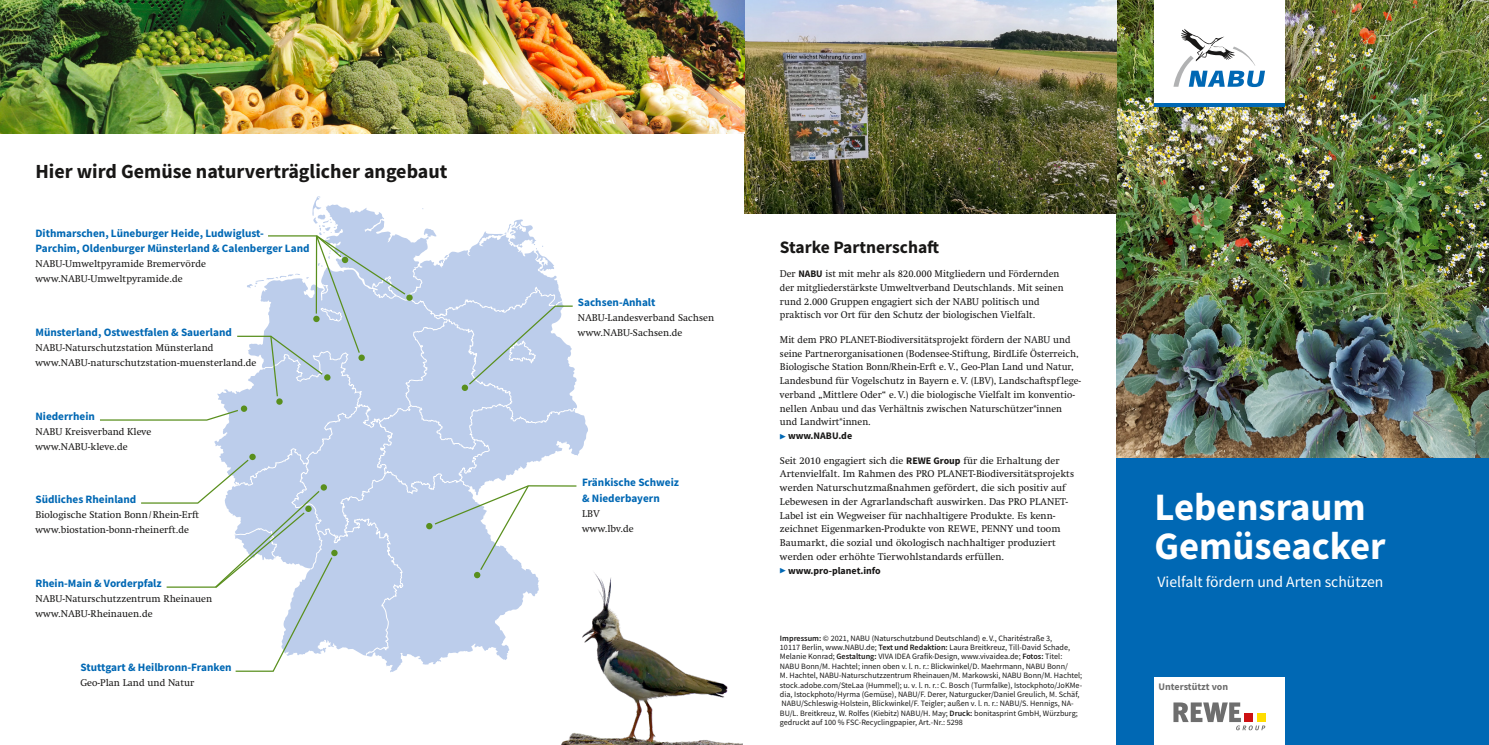
<style>
.page{position:relative;width:1489px;height:745px;background:#fff}
.page>*{position:absolute;margin:0;border:0;box-sizing:border-box;transform-origin:0 0}
.t1{font:700 38.75px/38.8px "Source Sans Pro";color:#fff}
.t2{font:700 20px "Source Sans Pro";color:#181716}
.t3{font:700 17.5px "Source Sans Pro";color:#181716}
.t4{font:15.62px "Source Sans Pro";color:#fff}
.t5{font:700 11.25px/15.6px "Source Sans Pro";color:#0068b4}
.t6{font:10px/13.8px "Swift LT Std";color:#181716}
.t7{font:700 10px "Source Sans Pro";color:#181716}
.t8{font:700 10px "Source Sans Pro";color:#6e6e6e}
.t9{font:8.12px/9.4px "Source Sans Pro";color:#181716}
.s1{font-family:"Source Sans Pro";font-weight:700}
.s2{font-weight:400;font-size:6.88px;color:#0068b4}
.s3{font-weight:600}
</style>
<div class="page">
<img style="left:1116px;top:0;width:372px;height:458px">
<div style="left:1116px;top:458px;width:372px;height:286px;background:#0068b4"></div>
<svg style="left:100px;top:196px;width:477px;height:476px"></svg>
<hr style="left:316px;top:236px;width:1px;height:77px;background:#598f1d">
<img style="left:744px;top:0;width:372px;height:213px">
<div style="left:1154px;top:677px;width:130px;height:67px;background:#fff"></div>
<svg style="left:1173px;top:702px;width:92px;height:27px"></svg>
<div style="left:1244px;top:713px;width:8px;height:8px;background:#cd1013"></div>
<div style="left:1256px;top:713px;width:9px;height:8px;background:#fd0"></div>
<img style="left:551px;top:567px;width:191px;height:177px">
<div style="left:1154px;top:0;width:130px;height:103px;background:#fff"></div>
<svg style="left:1173px;top:29px;width:91px;height:58px"></svg>
<hr style="left:1154px;top:103px;width:130px;height:4px;background:#0068b4">
<img style="left:0;top:0;width:744px;height:134px">
<h2 class="t2" style="left:35px;top:157px;width:413px">Hier wird Gemüse naturverträglicher angebaut</h2>
<p class="t5" style="left:35px;top:225px;width:276px">Dithmarschen, Lüneburger Heide, Ludwiglust-<br>Parchim, Oldenburger Münsterland &amp; Calenberger Land</p>
<p class="t6" style="left:35px;top:256px;width:172px;line-height:15px">NABU-Umweltpyramide Bremervörde www.NABU-Umweltpyramide.de</p>
<p class="t5" style="left:35px;top:324px;width:198px">Münsterland, Ostwestfalen &amp; Sauerland</p>
<p class="t6" style="left:35px;top:340px;width:222px;line-height:15px">NABU-Naturschutzstation Münsterland www.NABU-naturschutzstation-muensterland.de</p>
<p class="t5" style="left:35px;top:407px;width:61px">Niederrhein</p>
<p class="t6" style="left:35px;top:423px;width:118px;line-height:15px">NABU Kreisverband Kleve www.NABU-kleve.de</p>
<p class="t5" style="left:35px;top:491px;width:102px">Südliches Rheinland</p>
<p class="t6" style="left:35px;top:507px;width:165px;line-height:15px">Biologische Station Bonn/Rhein-Erft www.biostation-bonn-rheinerft.de</p>
<p class="t5" style="left:35px;top:575px;width:128px">Rhein-Main &amp; Vorderpfalz</p>
<p class="t6" style="left:35px;top:591px;width:178px;line-height:15px">NABU-Naturschutzzentrum Rheinauen www.NABU-Rheinauen.de</p>
<p class="t5" style="left:80px;top:659px;width:153px">Stuttgart &amp; Heilbronn-Franken</p>
<p class="t6" style="left:80px;top:676px;width:116px">Geo-Plan Land und Natur</p>
<p class="t5" style="left:578px;top:294px;width:79px">Sachsen-Anhalt</p>
<p class="t6" style="left:578px;top:310px;width:138px;line-height:15px">NABU-Landesverband Sachsen www.NABU-Sachsen.de</p>
<p class="t5" style="left:582px;top:474px;width:98px">Fränkische Schweiz &amp; Niederbayern</p>
<p class="t6" style="left:582px;top:505px;width:53px;line-height:15px">LBV www.lbv.de</p>
<h3 class="t3" style="left:780px;top:235px;width:161px">Starke Partnerschaft</h3>
<p class="t6" style="left:780px;top:267px;width:285px">Der <span class="s1">NABU</span> ist mit mehr als 820.000 Mitgliedern und Fördernden der mitgliederstärkste Umweltverband Deutschlands. Mit seinen rund 2.000 Gruppen engagiert sich der NABU politisch und praktisch vor Ort für den Schutz der biologischen Vielfalt.</p>
<p class="t6" style="left:780px;top:332px;width:302px">Mit dem PRO PLANET-Biodiversitätsprojekt fördern der NABU und seine Partnerorganisationen (Bodensee-Stiftung, BirdLife Österreich, Biologische Station Bonn/Rhein-Erft e.V., Geo-Plan Land und Natur, Landesbund für Vogelschutz in Bayern e.V. (LBV), Landschaftspflege&shy;verband „Mittlere Oder“ e.V.) die biologische Vielfalt im konventio&shy;nellen Anbau und das Verhältnis zwischen Naturschützer*innen und Landwirt*innen.</p>
<p class="t7" style="left:780px;top:428px;width:74px"><span class="s2">▶</span> www.NABU.de</p>
<p class="t6" style="left:780px;top:453px;width:296px">Seit 2010 engagiert sich die <span class="s1">REWE Group</span> für die Erhaltung der Artenvielfalt. Im Rahmen des PRO PLANET-Biodiversitätsprojekts werden Naturschutzmaßnahmen gefördert, die sich positiv auf Lebewesen in der Agrarlandschaft auswirken. Das PRO PLANET-Label ist ein Wegweiser für nachhaltigere Produkte. Es kenn&shy;zeichnet Eigenmarken-Produkte von REWE, PENNY und toom Baumarkt, die sozial und ökologisch nachhaltiger produziert werden oder erhöhte Tierwohlstandards erfüllen.</p>
<p class="t7" style="left:780px;top:563px;width:102px"><span class="s2">▶</span> www.pro-planet.info</p>
<p class="t9" style="left:780px;top:632px;width:304px"><span class="s3">Impressum:</span> © 2021, NABU (Naturschutzbund Deutschland) e.V., Charitéstraße 3,<br>10117 Berlin, www.NABU.de; <span class="s3">Text und Redaktion:</span> Laura Breitkreuz, Till-David Schade, Melanie Konrad; <span class="s3">Gestaltung:</span> VIVA IDEA Grafik-Design, www.vivaidea.de; <span class="s3">Fotos:</span> Titel:<br>NABU Bonn/M. Hachtel; innen oben v. l. n. r.: Blickwinkel/D. Maehrmann, NABU Bonn/<br>M. Hachtel, NABU-Naturschutzzentrum Rheinauen/M. Markowski, NABU Bonn/M. Hachtel; stock.adobe.com/SteLaa (Hummel); u. v. l. n. r.: C. Bosch (Turmfalke), Istockphoto/JoKMe&shy;dia, Istockphoto/Hyrma (Gemüse), NABU/F. Derer, Naturgucker/Daniel Greulich, M. Schäf, NABU/Schleswig-Holstein, Blickwinkel/F. Teigler; außen v. l. n. r.: NABU/S. Hennigs, NA-BU/L. Breitkreuz, W. Rolfes (Kiebitz) NABU/H. May; <span class="s3">Druck:</span> bonitasprint GmbH, Würzburg; gedruckt auf 100 % FSC-Recyclingpapier, Art.-Nr.: 5298</p>
<h1 class="t1" style="left:1154px;top:486px;width:232px">Lebensraum<br>Gemüseacker</h1>
<h3 class="t4" style="left:1157px;top:572px;width:227px">Vielfalt fördern und Arten schützen</h3>
<p class="t8" style="left:1158px;top:679px;width:71px">Unterstützt von</p>
</div>
